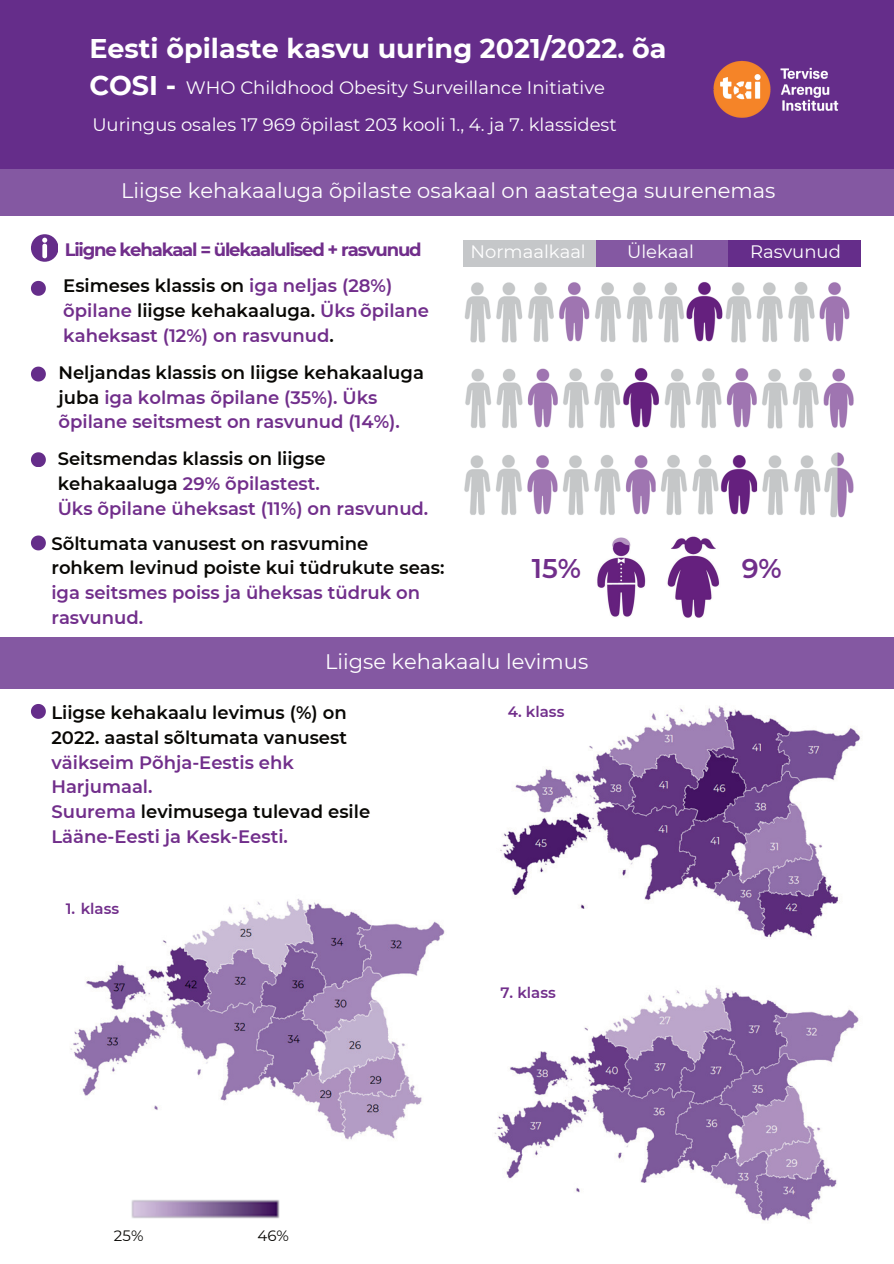
<style>
.page{position:relative;width:894px;height:1264px;background:#fff}
.page>*{position:absolute;margin:0;border:0;box-sizing:border-box;transform-origin:0 0}
.t1{font:700 27px "Montserrat";color:#fff}
.t2{font:600 27px "Montserrat";color:#712e8b}
.t3{font:21px "Montserrat";color:#fff}
.t4{font:600 18px/24.8px "Montserrat";color:#712e8b}
.t5{font:18px/37.2px "Montserrat";color:#fff}
.t6{font:600 18px/24.8px "Montserrat";color:#080704}
.t7{font:700 18px/36.9px "Montserrat";letter-spacing:-.065em;color:#712e8b}
.t8{font:600 15px "Montserrat";color:#712e8b}
.t9{font:15px "Montserrat";color:#080704}
.s1{font-weight:700;font-size:27px}
.s2{font-weight:600;color:#080704}
.s3{font-weight:600}
.s4{color:#080704}
</style>
<div class="page">
<div style="left:0;top:0;width:893px;height:180px;background:#652d8a"></div>
<div style="left:0;top:169px;width:893px;height:47px;background:#8458a2"></div>
<img style="left:713px;top:61px;width:126px;height:57px">
<svg style="left:31px;top:234px;width:27px;height:27px"></svg>
<svg style="left:31px;top:281px;width:15px;height:14px"></svg>
<svg style="left:31px;top:366px;width:15px;height:15px"></svg>
<svg style="left:31px;top:452px;width:15px;height:15px"></svg>
<svg style="left:31px;top:535px;width:15px;height:15px"></svg>
<img style="left:597px;top:537px;width:49px;height:80px">
<img style="left:667px;top:536px;width:53px;height:82px">
<div style="left:0;top:637px;width:893px;height:51px;background:#8458a2"></div>
<svg style="left:31px;top:704px;width:15px;height:14px"></svg>
<img style="left:131px;top:1199px;width:149px;height:20px">
<div style="left:595px;top:240px;width:135px;height:27px;background:#8458a2"></div>
<div style="left:727px;top:240px;width:133px;height:27px;background:#652d8a"></div>
<div style="left:463px;top:240px;width:132px;height:27px;background:#c5c7c9"></div>
<img style="left:70px;top:898px;width:375px;height:242px">
<div style="left:58px;top:899px;width:129px;height:20px;background:#fff"></div>
<img style="left:500px;top:705px;width:362px;height:232px">
<div style="left:449px;top:704px;width:167px;height:22px;background:#fff"></div>
<img style="left:464px;top:282px;width:386px;height:61px">
<img style="left:465px;top:368px;width:389px;height:61px">
<img style="left:464px;top:452px;width:390px;height:66px">
<img style="left:494px;top:987px;width:365px;height:234px">
<div style="left:482px;top:982px;width:128px;height:20px;background:#fff"></div>
<h1 class="t1" style="left:89px;top:29px;width:578px">Eesti õpilaste kasvu uuring 2021/2022. õa</h1>
<p class="t5" style="left:89px;top:68px;width:528px"><span class="s1">COSI -</span> WHO Childhood Obesity Surveillance Initiative<br>Uuringus osales 17 969 õpilast 203 kooli 1., 4. ja 7. klassidest</p>
<p class="t3" style="left:121px;top:176px;width:655px">Liigse kehakaaluga õpilaste osakaal on aastatega suurenemas</p>
<p class="t7" style="left:63px;top:230px;width:360px">Liigne kehakaal = ülekaalulised + rasvunud<br><span class="s2">Esimeses klassis on</span> <span class="s3">iga neljas (28%)</span></p>
<p class="t4" style="left:63px;top:298px;width:367px">õpilane <span class="s4">liigse kehakaaluga.</span> Üks õpilane kaheksast (12%) on rasvunud<span class="s4">.</span></p>
<p class="t4" style="left:58px;top:359px;width:367px"><span class="s4">Neljandas klassis on liigse kehakaaluga juba</span> iga kolmas õpilane (35%). Üks õpilane seitsmest on rasvunud (14%).</p>
<p class="t4" style="left:58px;top:446px;width:372px"><span class="s4">Seitsmendas klassis on liigse kehakaaluga</span> 29% õpilastest.<br>Üks õpilane üheksast (11%) on rasvunud.</p>
<p class="t6" style="left:51px;top:530px;width:394px">Sõltumata vanusest on rasvumine rohkem levinud poiste kui tüdrukute seas:</p>
<p class="t4" style="left:51px;top:579px;width:370px">iga seitsmes poiss ja üheksas tüdruk on rasvunud.</p>
<p class="t5" style="left:470px;top:233px;width:117px">Normaalkaal</p>
<p class="t5" style="left:627px;top:233px;width:68px">Ülekaal</p>
<p class="t5" style="left:749px;top:233px;width:92px">Rasvunud</p>
<h1 class="t2" style="left:531px;top:549px;width:51px">15%</h1>
<h1 class="t2" style="left:741px;top:549px;width:42px">9%</h1>
<p class="t3" style="left:325px;top:647px;width:265px">Liigse kehakaalu levimus</p>
<p class="t6" style="left:51px;top:699px;width:297px">Liigse kehakaalu levimus (%) on<br>2022. aastal sõltumata vanusest</p>
<p class="t4" style="left:51px;top:749px;width:320px">väikseim Põhja-Eestis ehk<br>Harjumaal.<br>Suurema <span class="s4">levimusega tulevad esile<br></span>Lääne-Eesti ja Kesk-Eesti.</p>
<p class="t8" style="left:66px;top:898px;width:55px">1. klass</p>
<p class="t9" style="left:114px;top:1224px;width:31px">25%</p>
<p class="t9" style="left:257px;top:1224px;width:33px">46%</p>
<p class="t8" style="left:508px;top:701px;width:58px">4. klass</p>
<p class="t8" style="left:500px;top:982px;width:57px">7. klass</p>
</div>
